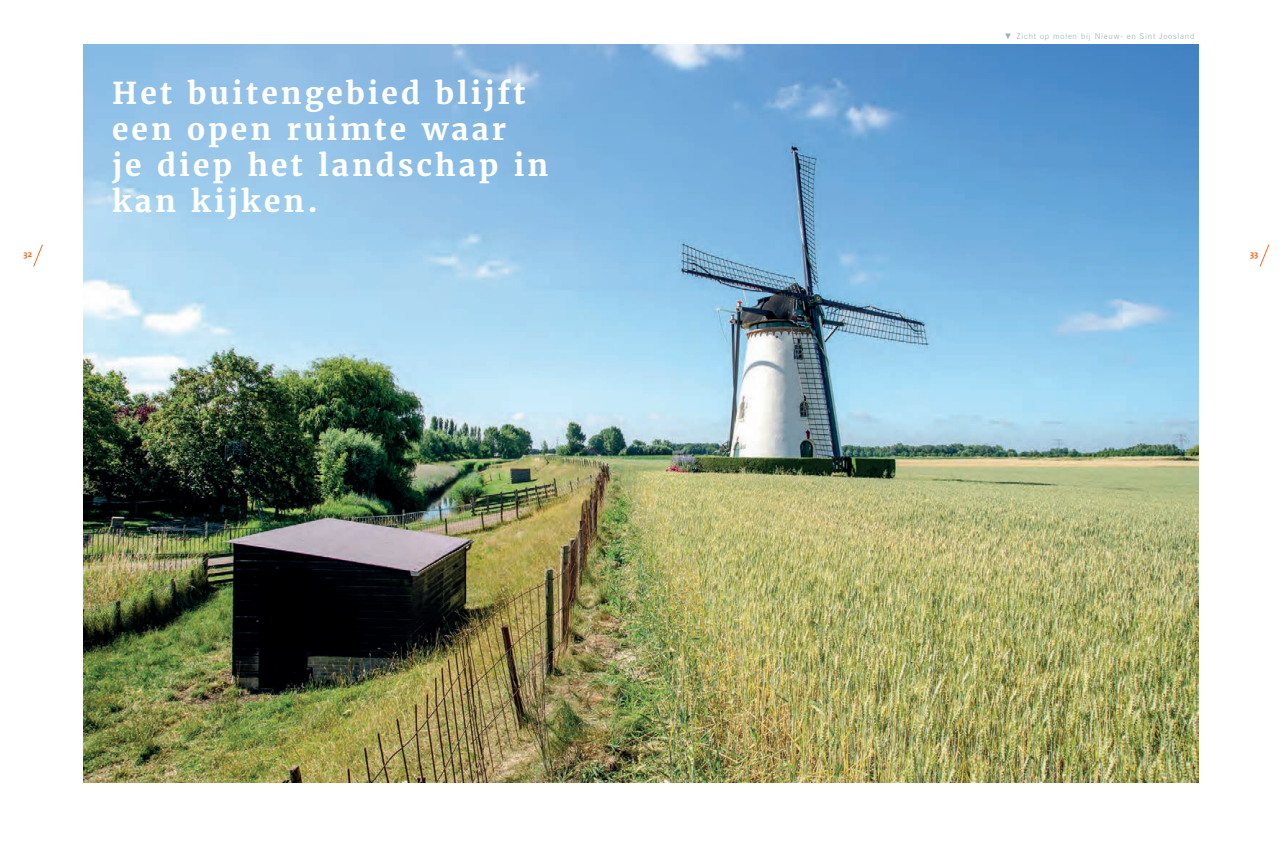
<style>
.page{position:relative;width:1282px;height:842px;background:#fff}
.page>*{position:absolute;margin:0;border:0;box-sizing:border-box;transform-origin:0 0}
.t1{font:700 30px/36px "Merriweather";letter-spacing:.1em;color:#fff}
.t2{font:700 9px "T Mix";color:#f16c22}
.t3{font:300 8px "News Gothic BT";letter-spacing:.1em;color:#99b1bd}
.s1{font-family:"Arial";font-weight:900}
</style>
<div class="page">
<svg style="left:1259px;top:245px;width:9px;height:22px"></svg>
<svg style="left:33px;top:244px;width:10px;height:23px"></svg>
<img style="left:84px;top:45px;width:548px;height:738px">
<img style="left:632px;top:45px;width:566px;height:738px">
<p class="t1" style="left:112px;top:75px;width:438px">Het buitengebied blijft een open ruimte waar<br>je diep het landschap in kan kijken.</p>
<p class="t3" style="left:1004px;top:31px;width:191px"><span class="s1">▼</span> Zicht op molen bij Nieuw- en Sint Joosland</p>
<p class="t2" style="left:24px;top:246px;width:10px">32</p>
<p class="t2" style="left:1249px;top:246px;width:10px">33</p>
</div>
